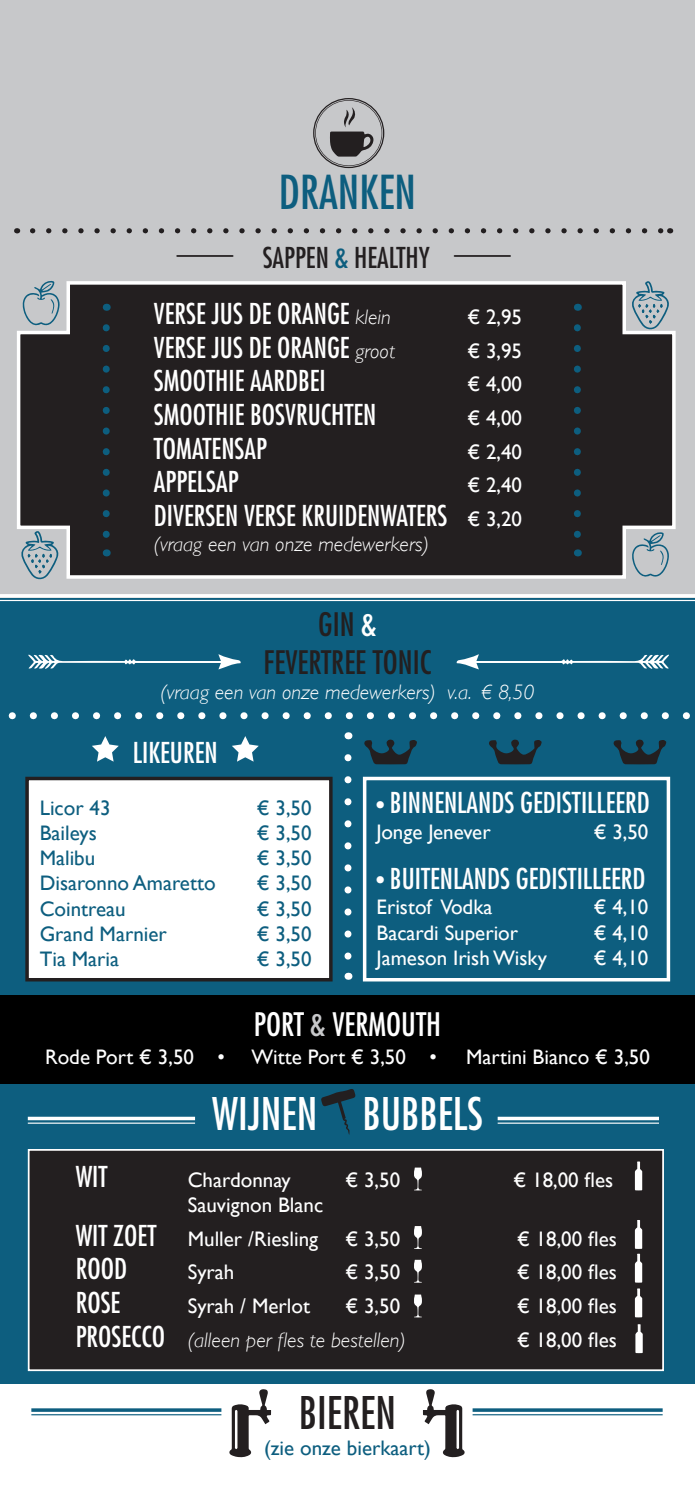
<style>
.page{position:relative;width:695px;height:1489px;background:#fff}
.page>*{position:absolute;margin:0;border:0;box-sizing:border-box;transform-origin:0 0}
.t1{font:condensed 45.5px "Futura";color:#0d5e7f}
.t2{font:condensed 43.75px "Futura";color:#fff}
.t3{font:condensed 43.75px "Futura";color:#231f20}
.t4{font:condensed 31.5px "Futura";color:#231f20}
.t5{font:condensed 31.5px "Futura";color:#fff}
.t6{font:condensed 28px "Futura";color:#fff}
.t7{font:condensed 28px "Futura";color:#231f20}
.t8{font:21px "Gill Sans";color:#fff}
.t9{font:21px "Gill Sans";color:#0d5e7f}
.t10{font:italic 300 21px "Gill Sans";color:#fff}
.s1{color:#0d5e7f}
.s2{font-family:"Gill Sans";font-weight:300;font-style:italic;font-stretch:normal;font-size:21px}
.s3{font-family:"Gill Sans";font-stretch:normal;font-size:21px}
.s4{color:#fff}
.s5{font-size:19.25px}
.s6{color:#c7c8ca}
.s7{font-family:"Futura";font-weight:400;font-style:normal;font-stretch:condensed;font-size:28px}
</style>
<div class="page">
<div style="left:0;top:0;width:694px;height:621px;background:#c7c8ca"></div>
<div style="left:17px;top:281px;width:659px;height:298px;background:#231f20"></div>
<svg style="left:33px;top:228px;width:628px;height:5px"></svg>
<svg style="left:313px;top:98px;width:71px;height:70px"></svg>
<hr style="left:454px;top:255px;width:56px;height:2px;background:#231f20">
<hr style="left:177px;top:255px;width:56px;height:2px;background:#231f20">
<svg style="left:20px;top:530px;width:39px;height:50px"></svg>
<svg style="left:630px;top:281px;width:39px;height:50px"></svg>
<svg style="left:22px;top:280px;width:38px;height:46px"></svg>
<svg style="left:631px;top:531px;width:38px;height:47px"></svg>
<svg style="left:103px;top:328px;width:7px;height:214px"></svg>
<svg style="left:573px;top:328px;width:7px;height:214px"></svg>
<div style="left:0;top:597px;width:694px;height:786px;background:#0d5e7f"></div>
<hr style="left:0;top:594px;width:694px;height:3px;background:#fff">
<hr style="left:0;top:600px;width:694px;height:1px;background:#fff">
<div style="left:0;top:995px;width:694px;height:88px;background:#000"></div>
<svg style="left:12px;top:712px;width:683px;height:7px"></svg>
<svg style="left:28px;top:1116px;width:167px;height:4px"></svg>
<hr style="left:28px;top:1122px;width:167px;height:1px;background:#fff">
<svg style="left:497px;top:1116px;width:162px;height:4px"></svg>
<hr style="left:497px;top:1122px;width:162px;height:1px;background:#fff">
<hr style="left:472px;top:1408px;width:190px;height:3px;background:#0d5e7f">
<hr style="left:472px;top:1413px;width:190px;height:2px;background:#0d5e7f">
<hr style="left:31px;top:1408px;width:190px;height:3px;background:#0d5e7f">
<hr style="left:31px;top:1413px;width:190px;height:2px;background:#0d5e7f">
<svg style="left:28px;top:654px;width:213px;height:15px"></svg>
<svg style="left:456px;top:654px;width:213px;height:15px"></svg>
<div style="left:27px;top:778px;width:304px;height:201px;background:#fff"></div>
<div style="left:25px;top:776px;width:307px;height:205px;border:4px solid #231f20"></div>
<div style="left:363px;top:776px;width:307px;height:205px;background:#0d5e7f;border:4px solid #fff"></div>
<svg style="left:92px;top:736px;width:27px;height:25px"></svg>
<svg style="left:232px;top:736px;width:27px;height:25px"></svg>
<svg style="left:344px;top:757px;width:7px;height:203px"></svg>
<svg style="left:489px;top:739px;width:52px;height:25px"></svg>
<svg style="left:613px;top:739px;width:53px;height:25px"></svg>
<svg style="left:364px;top:739px;width:53px;height:25px"></svg>
<div style="left:29px;top:1149px;width:634px;height:220px;background:#231f20"></div>
<div style="left:28px;top:1148px;width:635px;height:222px;border:2px solid #fff"></div>
<svg style="left:321px;top:1089px;width:34px;height:45px"></svg>
<svg style="left:414px;top:1167px;width:8px;height:23px"></svg>
<svg style="left:634px;top:1161px;width:8px;height:29px"></svg>
<svg style="left:414px;top:1226px;width:8px;height:22px"></svg>
<svg style="left:414px;top:1259px;width:8px;height:23px"></svg>
<svg style="left:634px;top:1220px;width:8px;height:62px"></svg>
<svg style="left:414px;top:1294px;width:8px;height:23px"></svg>
<svg style="left:634px;top:1288px;width:8px;height:29px"></svg>
<svg style="left:423px;top:1389px;width:42px;height:68px"></svg>
<svg style="left:229px;top:1389px;width:42px;height:68px"></svg>
<svg style="left:635px;top:1324px;width:7px;height:28px"></svg>
<p class="t1" style="left:279px;top:164px;width:139px">DRANKEN</p>
<p class="t7" style="left:263px;top:240px;width:168px">SAPPEN <span class="s1">&amp;</span> HEALTHY</p>
<p class="t6" style="left:154px;top:296px;width:238px">VERSE JUS DE ORANGE <span class="s2">klein</span></p>
<p class="t8" style="left:467px;top:304px;width:56px">€ 2,95</p>
<p class="t6" style="left:154px;top:330px;width:242px">VERSE JUS DE ORANGE <span class="s2">groot</span></p>
<p class="t8" style="left:467px;top:338px;width:56px">€ 3,95</p>
<p class="t6" style="left:154px;top:363px;width:173px">SMOOTHIE AARDBEI</p>
<p class="t8" style="left:467px;top:372px;width:56px">€ 4,00</p>
<p class="t6" style="left:154px;top:397px;width:224px">SMOOTHIE BOSVRUCHTEN</p>
<p class="t8" style="left:467px;top:405px;width:56px">€ 4,00</p>
<p class="t6" style="left:154px;top:430px;width:114px">TOMATENSAP</p>
<p class="t8" style="left:467px;top:439px;width:56px">€ 2,40</p>
<p class="t6" style="left:154px;top:464px;width:86px">APPELSAP</p>
<p class="t8" style="left:467px;top:472px;width:56px">€ 2,40</p>
<p class="t6" style="left:154px;top:498px;width:369px">DIVERSEN VERSE KRUIDENWATERS <span class="s3">€ 3,20</span></p>
<p class="t10" style="left:154px;top:532px;width:276px">(vraag een van onze medewerkers)</p>
<p class="t4" style="left:318px;top:604px;width:60px">GIN <span class="s4">&amp;</span></p>
<p class="t4" style="left:263px;top:642px;width:169px">FEVERTREE TONIC</p>
<p class="t10" style="left:161px;top:680px;width:375px">(vraag een van onze medewerkers) v.a. € 8,50</p>
<p class="t6" style="left:133px;top:734px;width:86px">LIKEUREN</p>
<p class="t9" style="left:40px;top:795px;width:72px">Licor 43</p>
<p class="t9" style="left:257px;top:795px;width:56px">€ 3,50</p>
<p class="t9" style="left:40px;top:820px;width:59px">Baileys</p>
<p class="t9" style="left:257px;top:820px;width:56px">€ 3,50</p>
<p class="t9" style="left:40px;top:845px;width:57px">Malibu</p>
<p class="t9" style="left:257px;top:845px;width:56px">€ 3,50</p>
<p class="t9" style="left:40px;top:871px;width:177px">Disaronno Amaretto</p>
<p class="t9" style="left:257px;top:871px;width:56px">€ 3,50</p>
<p class="t9" style="left:40px;top:896px;width:87px">Cointreau</p>
<p class="t9" style="left:257px;top:896px;width:56px">€ 3,50</p>
<p class="t9" style="left:40px;top:921px;width:129px">Grand Marnier</p>
<p class="t9" style="left:257px;top:921px;width:56px">€ 3,50</p>
<p class="t9" style="left:40px;top:946px;width:81px">Tia Maria</p>
<p class="t9" style="left:257px;top:946px;width:56px">€ 3,50</p>
<p class="t6" style="left:376px;top:785px;width:275px"><span class="s5">•</span> BINNENLANDS GEDISTILLEERD</p>
<p class="t8" style="left:376px;top:819px;width:116px">Jonge Jenever</p>
<p class="t8" style="left:593px;top:819px;width:56px">€ 3,50</p>
<p class="t6" style="left:376px;top:861px;width:270px"><span class="s5">•</span> BUITENLANDS GEDISTILLEERD</p>
<p class="t8" style="left:376px;top:894px;width:117px">Eristof Vodka</p>
<p class="t8" style="left:593px;top:894px;width:56px">€ 4,10</p>
<p class="t8" style="left:376px;top:920px;width:143px">Bacardi Superior</p>
<p class="t8" style="left:593px;top:920px;width:56px">€ 4,10</p>
<p class="t8" style="left:376px;top:945px;width:172px">Jameson Irish Wisky</p>
<p class="t8" style="left:593px;top:945px;width:56px">€ 4,10</p>
<p class="t5" style="left:254px;top:1004px;width:189px">PORT <span class="s6">&amp;</span> VERMOUTH</p>
<p class="t8" style="left:45px;top:1044px;width:181px">Rode Port € 3,50 •</p>
<p class="t8" style="left:251px;top:1044px;width:187px">Witte Port € 3,50 •</p>
<p class="t8" style="left:466px;top:1044px;width:185px">Martini Bianco € 3,50</p>
<p class="t2" style="left:212px;top:1086px;width:272px">WIJNEN BUBBELS</p>
<p class="t6" style="left:76px;top:1158px;width:33px">WIT</p>
<p class="t8" style="left:188px;top:1167px;width:104px">Chardonnay</p>
<p class="t8" style="left:345px;top:1167px;width:56px">€ 3,50</p>
<p class="t8" style="left:513px;top:1167px;width:101px">€ 18,00 fles</p>
<p class="t8" style="left:188px;top:1192px;width:137px">Sauvignon Blanc</p>
<p class="t6" style="left:76px;top:1217px;width:82px">WIT ZOET</p>
<p class="t8" style="left:188px;top:1226px;width:132px">Muller /Riesling</p>
<p class="t8" style="left:345px;top:1226px;width:56px">€ 3,50</p>
<p class="t8" style="left:517px;top:1226px;width:101px">€ 18,00 fles</p>
<p class="t6" style="left:76px;top:1251px;width:53px">ROOD</p>
<p class="t8" style="left:188px;top:1259px;width:48px">Syrah</p>
<p class="t8" style="left:345px;top:1259px;width:56px">€ 3,50</p>
<p class="t8" style="left:517px;top:1259px;width:101px">€ 18,00 fles</p>
<p class="t6" style="left:76px;top:1284px;width:46px">ROSE</p>
<p class="t8" style="left:188px;top:1293px;width:124px">Syrah / Merlot</p>
<p class="t8" style="left:345px;top:1293px;width:56px">€ 3,50</p>
<p class="t8" style="left:517px;top:1293px;width:101px">€ 18,00 fles</p>
<p class="t10" style="left:76px;top:1327px;width:332px"><span class="s7">PROSECCO</span> (alleen per fles te bestellen)</p>
<p class="t8" style="left:517px;top:1326px;width:101px">€ 18,00 fles</p>
<p class="t3" style="left:299px;top:1385px;width:99px">BIEREN</p>
<p class="t9" style="left:264px;top:1434px;width:168px">(zie onze bierkaart)</p>
</div>
